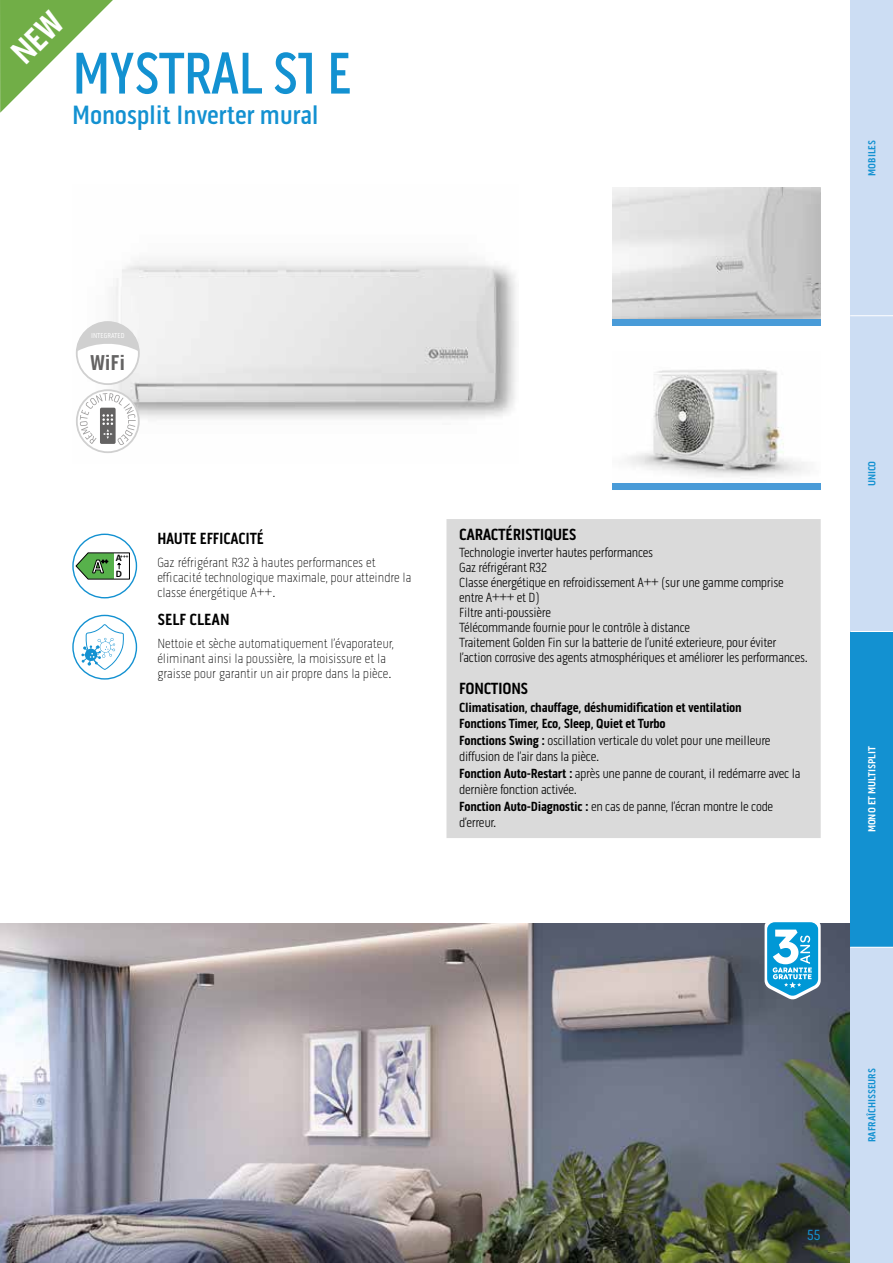
<style>
.page{position:relative;width:893px;height:1263px;background:#fff}
.page>*{position:absolute;margin:0;border:0;box-sizing:border-box;transform-origin:0 0}
.t1{font:500 60px "Pill Gothic 300 mg";letter-spacing:-.02em;color:#1391d1;scale:.95 1}
.t2{font:500 27px "Pill Gothic 300 mg";letter-spacing:-.01em;color:#1391d1}
.t3{font:700 21.9px "Pill Gothic 300 mg";color:#646363}
.t4{font:700 16.5px "Pill Gothic 300 mg";letter-spacing:-.02em;color:#000}
.t5{font:700 16.5px "Pill Gothic 300 mg";letter-spacing:-.02em;color:#000;scale:.95 1}
.t6{font:700 16.5px "Pill Gothic 300 mg";color:#000}
.t7{font:15px "Pill Gothic 300 mg";color:#1391d1}
.t8{font:300 13.5px/15px "Pill Gothic 300 mg";letter-spacing:-.02em;color:#000}
.t9{font:100 13.5px/15px "Pill Gothic 300 mg";color:#000}
.t10{font:700 10.5px "Pill Gothic 300 mg";color:#1391d1}
.t11{font:700 10.5px "Pill Gothic 300 mg";color:#fff}
.t12{font:700 9.9px "Calibri";color:#000}
.t13{font:7.35px "Pill Gothic 300 mg";letter-spacing:.005em;color:#fff}
.t14{font:700 6.75px "Calibri";color:#fff}
.t15{font:700 5.4px "Calibri";color:#000}
.s1{font-size:9.9px}
.s2{font-weight:700}
</style>
<div class="page">
<img style="left:76px;top:260px;width:440px;height:193px">
<img style="left:612px;top:187px;width:209px;height:132px">
<div style="left:612px;top:319px;width:209px;height:7px;background:#499bd8"></div>
<img style="left:627px;top:369px;width:178px;height:108px">
<div style="left:612px;top:483px;width:209px;height:7px;background:#499bd8"></div>
<img style="left:0;top:923px;width:850px;height:340px">
<div style="left:446px;top:519px;width:375px;height:319px;background:#dadada"></div>
<div style="left:72px;top:534px;width:65px;height:64px;border:1px solid #1391d1;border-radius:50%"></div>
<svg style="left:76px;top:552px;width:54px;height:27px"></svg>
<div style="left:72px;top:615px;width:65px;height:65px;border:1px solid #1391d1;border-radius:50%"></div>
<svg style="left:81px;top:624px;width:43px;height:46px"></svg>
<div style="left:77px;top:322px;width:62px;height:62px;background:#fff;border-radius:50%"></div>
<div style="left:76px;top:321px;width:64px;height:64px;border:2px solid #d0d0d0;border-radius:50%"></div>
<svg style="left:77px;top:322px;width:62px;height:29px"></svg>
<svg style="left:77px;top:390px;width:62px;height:62px"></svg>
<div style="left:76px;top:389px;width:64px;height:64px;border:2px solid #d0d0d0;border-radius:50%"></div>
<svg style="left:80px;top:393px;width:56px;height:52px"></svg>
<svg style="left:765px;top:922px;width:56px;height:77px"></svg>
<div style="left:850px;top:0;width:43px;height:316px;background:#ccddf3"></div>
<div style="left:850px;top:316px;width:43px;height:315px;background:#ccddf3"></div>
<div style="left:850px;top:631px;width:43px;height:316px;background:#1391d1"></div>
<div style="left:850px;top:947px;width:43px;height:316px;background:#ccddf3"></div>
<hr style="left:850px;top:631px;width:43px;height:1px;background:#fff">
<hr style="left:850px;top:947px;width:43px;height:1px;background:#fff">
<hr style="left:850px;top:315px;width:43px;height:1px;background:#fff">
<svg style="left:0;top:0;width:113px;height:113px"></svg>
<h1 class="t1" style="left:72px;top:38px;width:296px">MYSTRAL S1 E</h1>
<h2 class="t2" style="left:72px;top:99px;width:248px">Monosplit Inverter mural</h2>
<p class="t10" style="left:866px;top:176px;width:37px;rotate:-90deg">MOBILES</p>
<p class="t13" style="left:91px;top:332px;width:35px">INTEGRATED</p>
<h3 class="t3" style="left:90px;top:350px;width:37px">WiFi</h3>
<p class="t15" style="left:116px;top:552px;width:14px"><span class="s1">A</span>+++</p>
<p class="t14" style="left:101px;top:556px;width:8px">++</p>
<p class="t12" style="left:116px;top:567px;width:8px">D</p>
<p class="t5" style="left:157px;top:529px;width:114px">HAUTE EFFICACITÉ</p>
<p class="t9" style="left:157px;top:555px;width:256px">Gaz réfrigérant R32 à hautes performances et efficacité technologique maximale, pour atteindre la classe énergétique A++.</p>
<p class="t6" style="left:157px;top:610px;width:74px">SELF CLEAN</p>
<p class="t9" style="left:157px;top:636px;width:238px">Nettoie et sèche automatiquement l’évaporateur, éliminant ainsi la poussière, la moisissure et la graisse pour garantir un air propre dans la pièce.</p>
<p class="t4" style="left:459px;top:525px;width:119px">CARACTÉRISTIQUES</p>
<p class="t8" style="left:459px;top:545px;width:350px">Technologie inverter hautes performances<br>Gaz réfrigérant R32<br>Classe énergétique en refroidissement A++ (sur une gamme comprise entre A+++ et D)<br>Filtre anti-poussière<br>Télécommande fournie pour le contrôle à distance<br>Traitement Golden Fin sur la batterie de l’unité exterieure, pour éviter l’action corrosive des agents atmosphériques et améliorer les performances.</p>
<p class="t4" style="left:459px;top:678px;width:71px">FONCTIONS</p>
<p class="t8" style="left:459px;top:699px;width:343px;line-height:16.5px"><span class="s2">Climatisation, chauffage, déshumidification et ventilation<br>Fonctions Timer, Eco, Sleep, Quiet et Turbo<br>Fonctions Swing :</span> oscillation verticale du volet pour une meilleure diffusion de l’air dans la pièce.<br><span class="s2">Fonction Auto-Restart :</span> après une panne de courant, il redémarre avec la dernière fonction activée.<br><span class="s2">Fonction Auto-Diagnostic :</span> en cas de panne, l’écran montre le code d’erreur.</p>
<p class="t10" style="left:866px;top:486px;width:27px;rotate:-90deg">UNICO</p>
<p class="t11" style="left:866px;top:832px;width:88px;rotate:-90deg">MONO ET MULTISPLIT</p>
<p class="t7" style="left:807px;top:1226px;width:15px">55</p>
<p class="t10" style="left:866px;top:1142px;width:75px;rotate:-90deg">RAFRAÎCHISSEURS</p>
</div>
